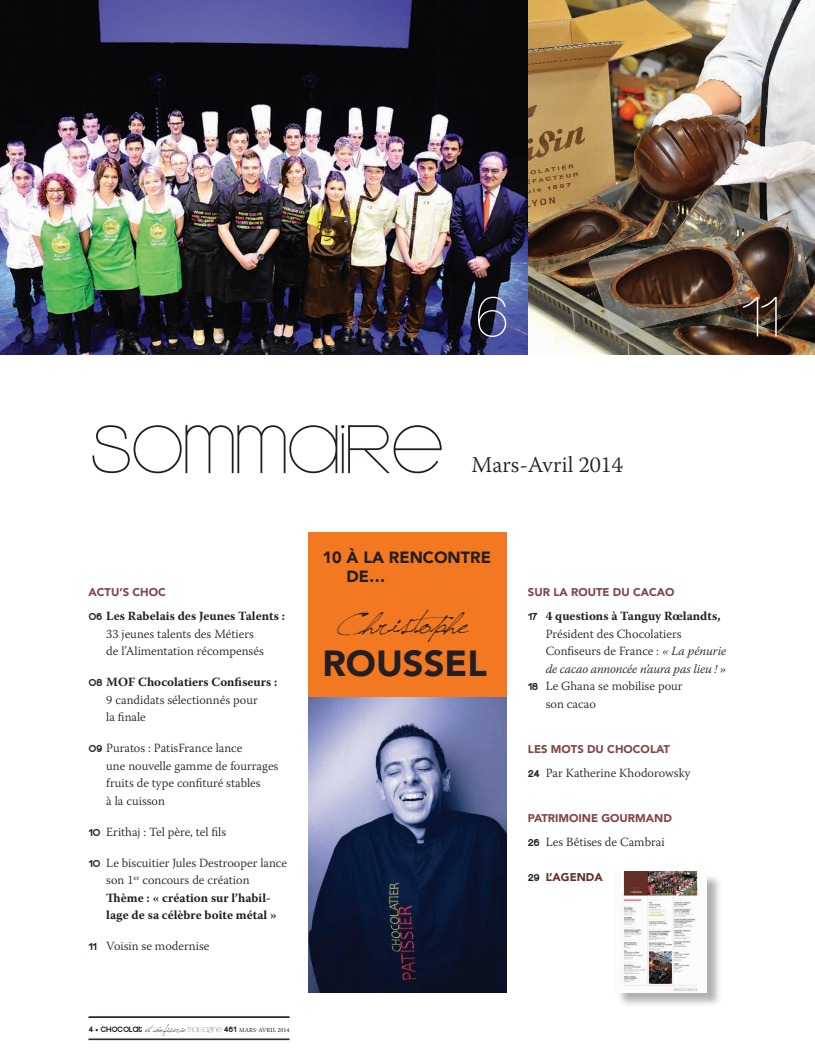
<style>
.page{position:relative;width:815px;height:1063px;background:#fff}
.page>*{position:absolute;margin:0;border:0;box-sizing:border-box;transform-origin:0 0}
.t1{font:90px "Kravitz";color:#231f20}
.t2{font:75px "Kravitz";color:#fff}
.t3{font:36.25px "Jellyka Saint Andrews Queen";color:#231f20}
.t4{font:900 36.25px "Avenir";color:#231f20}
.t5{font:300 22.5px "Warnock Pro";color:#231f20}
.t6{font:900 16.25px/19.5px "Avenir";color:#231f20}
.t7{font:300 12.5px/17.5px "Warnock Pro";color:#231f20}
.t8{font:italic 300 12.5px "Warnock Pro";letter-spacing:-.015em;color:#231f20}
.t9{font:700 12.5px "Warnock Pro";color:#231f20}
.t10{font:900 11.25px "Avenir";color:#81464a}
.t11{font:900 11.25px "Avenir";color:#622f27}
.t12{font:6.25px "Minion Pro";letter-spacing:.01em;color:#231f20}
.s1{font-family:"Kravitz Extra Thermal";font-weight:400;font-size:11.25px}
.s2{font-weight:700}
.s3{font-family:"Kravitz Extra Thermal";font-size:8.75px}
.s4{font-size:8.75px}
.s5{font-family:"Jellyka Saint Andrews Queen";font-size:11.25px}
.s6{font-family:"Kravitz";font-size:8.75px}
.s7{font-style:italic}
.s8{font-family:"Kravitz Extra Thermal";font-weight:400;color:#231f20}
</style>
<div class="page">
<hr style="left:89px;top:1017px;width:201px;height:1px;background:#231f20">
<hr style="left:89px;top:1039px;width:201px;height:1px;background:#231f20">
<img style="left:528px;top:0;width:287px;height:354px">
<img style="left:0;top:0;width:528px;height:354px">
<div style="left:308px;top:532px;width:199px;height:460px;background:#f27822"></div>
<img style="left:308px;top:697px;width:199px;height:295px">
<div style="left:616px;top:874px;width:106px;height:134px;background:#231f20;opacity:.35"></div>
<img style="left:616px;top:872px;width:90px;height:120px">
<h2 class="t2" style="left:475px;top:276px;width:33px">6</h2>
<h2 class="t2" style="left:740px;top:276px;width:38px">11</h2>
<h1 class="t1" style="left:89px;top:400px;width:355px">sommaire</h1>
<h3 class="t5" style="left:471px;top:451px;width:153px">Mars-Avril 2014</h3>
<p class="t10" style="left:89px;top:582px;width:79px">ACTU’S CHOC</p>
<p class="t7" style="left:106px;top:607px;width:180px;text-indent:-18px"><span class="s1">06</span> <span class="s2">Les Rabelais des Jeunes Talents :<br></span>33 jeunes talents des Métiers<br>de l’Alimentation récompensés</p>
<p class="t7" style="left:106px;top:673px;width:173px;text-indent:-18px"><span class="s1">08</span> <span class="s2">MOF Chocolatiers Confiseurs :<br></span>9 candidats sélectionnés pour<br>la finale</p>
<p class="t7" style="left:106px;top:739px;width:174px;text-indent:-18px"><span class="s1">09</span> Puratos : PatisFrance lance<br>une nouvelle gamme de fourrages fruits de type confituré stables<br>à la cuisson</p>
<p class="t7" style="left:89px;top:823px;width:139px"><span class="s1">10</span> Erithaj : Tel père, tel fils</p>
<p class="t7" style="left:106px;top:854px;width:182px;text-indent:-18px"><span class="s1">10</span> Le biscuitier Jules Destrooper lance son 1<sup>er</sup> concours de création<br><span class="s2">Thème : « création sur l’habil&shy;lage de sa célèbre boîte métal »</span></p>
<p class="t7" style="left:89px;top:937px;width:122px"><span class="s1">11</span> Voisin se modernise</p>
<p class="t12" style="left:89px;top:1026px;width:202px"><span class="s3">4</span> <span class="s4">•</span> <span class="s3">CHOCOLAT</span> <span class="s5">etconfiserie</span> <span class="s6">magazine</span> <span class="s3">461</span> MARS-AVRIL 2014</p>
<h3 class="t6" style="left:346px;top:547px;width:146px;text-indent:-24px">10 À LA RENCONTRE<br>DE…</h3>
<h3 class="t3" style="left:337px;top:599px;width:133px">Christophe</h3>
<h3 class="t4" style="left:322px;top:633px;width:166px">ROUSSEL</h3>
<p class="t10" style="left:528px;top:582px;width:148px">SUR LA ROUTE DU CACAO</p>
<p class="t9" style="left:528px;top:609px;width:194px"><span class="s1">17</span> 4 questions à Tanguy Rœlandts,</p>
<p class="t7" style="left:546px;top:625px;width:137px">Président des Chocolatiers</p>
<p class="t7" style="left:546px;top:642px;width:182px">Confiseurs de France : <span class="s7">« La pénurie</span></p>
<p class="t8" style="left:546px;top:661px;width:182px">de cacao annoncée n’aura pas lieu ! »</p>
<p class="t7" style="left:528px;top:677px;width:156px"><span class="s1">18</span> Le Ghana se mobilise pour</p>
<p class="t7" style="left:546px;top:695px;width:52px">son cacao</p>
<p class="t10" style="left:528px;top:739px;width:143px">LES MOTS DU CHOCOLAT</p>
<p class="t7" style="left:528px;top:764px;width:164px"><span class="s1">24</span> Par Katherine Khodorowsky</p>
<p class="t10" style="left:528px;top:808px;width:145px">PATRIMOINE GOURMAND</p>
<p class="t7" style="left:528px;top:833px;width:138px"><span class="s1">26</span> Les Bêtises de Cambrai</p>
<p class="t11" style="left:528px;top:867px;width:76px"><span class="s8">29</span> L’AGENDA</p>
</div>
